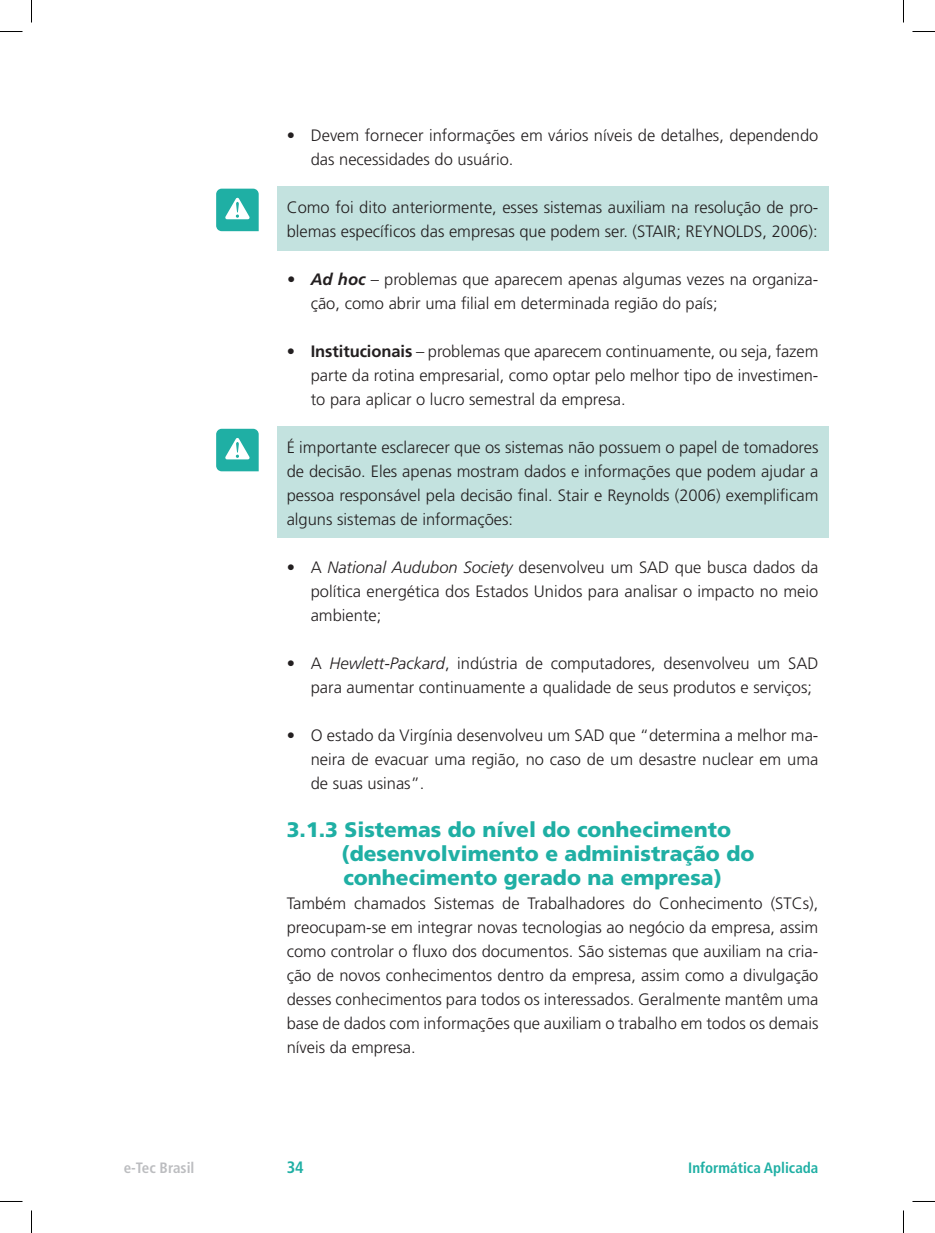
<style>
.page{position:relative;width:935px;height:1233px;background:#fff}
.page>*{position:absolute;margin:0;border:0;box-sizing:border-box;transform-origin:0 0}
.t1{font:900 21px/24px "Frutiger LT Std";color:#1fafa4}
.t2{font:300 16.5px/24px "Frutiger LT Std";color:#231f20;text-align:justify}
.t3{font:700 condensed 16.5px "Frutiger LT Std";color:#1fafa4}
.t4{font:700 condensed 15px "Frutiger LT Std";color:#1fafa4}
.t5{font:700 condensed 15px "Frutiger LT Std";color:#bcbdc0}
.s1{font-weight:700;font-style:italic}
.s2{font-weight:700}
.s3{font-style:italic}
</style>
<div class="page">
<div style="left:277px;top:186px;width:551px;height:64px;background:#c3e2df"></div>
<div style="left:277px;top:427px;width:551px;height:110px;background:#c3e2df"></div>
<svg style="left:216px;top:189px;width:43px;height:42px;background:#45bcb3"></svg>
<svg style="left:216px;top:429px;width:43px;height:42px;background:#45bcb3"></svg>
<svg style="left:0;top:31px;width:22px;height:1px"></svg>
<svg style="left:912px;top:31px;width:23px;height:1px"></svg>
<svg style="left:0;top:1201px;width:22px;height:1px"></svg>
<svg style="left:912px;top:1201px;width:23px;height:1px"></svg>
<svg style="left:31px;top:0;width:1px;height:23px"></svg>
<svg style="left:31px;top:1210px;width:1px;height:22px"></svg>
<svg style="left:903px;top:0;width:1px;height:23px"></svg>
<svg style="left:903px;top:1210px;width:1px;height:22px"></svg>
<p class="t2" style="left:311px;top:123px;width:509px;text-indent:-24px">• Devem fornecer informações em vários níveis de detalhes, dependendo das necessidades do usuário.</p>
<p class="t2" style="left:287px;top:195px;width:533px">Como foi dito anteriormente, esses sistemas auxiliam na resolução de pro&shy;blemas específicos das empresas que podem ser. (STAIR; REYNOLDS, 2006):</p>
<p class="t2" style="left:311px;top:267px;width:509px;text-indent:-24px"><span class="s1">• Ad hoc</span> – problemas que aparecem apenas algumas vezes na organiza&shy;ção, como abrir uma filial em determinada região do país;</p>
<p class="t2" style="left:311px;top:339px;width:509px;text-indent:-24px"><span class="s2">• Institucionais</span> – problemas que aparecem continuamente, ou seja, fazem parte da rotina empresarial, como optar pelo melhor tipo de investimen&shy;to para aplicar o lucro semestral da empresa.</p>
<p class="t2" style="left:287px;top:435px;width:533px">É importante esclarecer que os sistemas não possuem o papel de tomadores de decisão. Eles apenas mostram dados e informações que podem ajudar a pessoa responsável pela decisão final. Stair e Reynolds (2006) exemplificam alguns sistemas de informações:</p>
<p class="t2" style="left:311px;top:555px;width:509px;text-indent:-24px">• A <span class="s3">National Audubon Society</span> desenvolveu um SAD que busca dados da política energética dos Estados Unidos para analisar o impacto no meio ambiente;</p>
<p class="t2" style="left:311px;top:651px;width:509px;text-indent:-24px">• A <span class="s3">Hewlett-Packard</span>, indústria de computadores, desenvolveu um SAD para aumentar continuamente a qualidade de seus produtos e serviços;</p>
<p class="t2" style="left:311px;top:723px;width:509px;text-indent:-24px">• O estado da Virgínia desenvolveu um SAD que “determina a melhor ma&shy;neira de evacuar uma região, no caso de um desastre nuclear em uma de suas usinas”.</p>
<p class="t1" style="left:341px;top:817px;width:414px;text-indent:-55px">3.1.3 Sistemas do nível do conhecimento (desenvolvimento e administração do conhecimento gerado na empresa)</p>
<p class="t2" style="left:287px;top:891px;width:533px">Também chamados Sistemas de Trabalhadores do Conhecimento (STCs), preocupam-se em integrar novas tecnologias ao negócio da empresa, assim como controlar o fluxo dos documentos. São sistemas que auxiliam na cria&shy;ção de novos conhecimentos dentro da empresa, assim como a divulgação desses conhecimentos para todos os interessados. Geralmente mantêm uma base de dados com informações que auxiliam o trabalho em todos os demais níveis da empresa.</p>
<p class="t5" style="left:124px;top:1158px;width:72px">e-Tec Brasil</p>
<p class="t3" style="left:287px;top:1157px;width:19px">34</p>
<p class="t4" style="left:688px;top:1158px;width:132px">Informática Aplicada</p>
</div>
